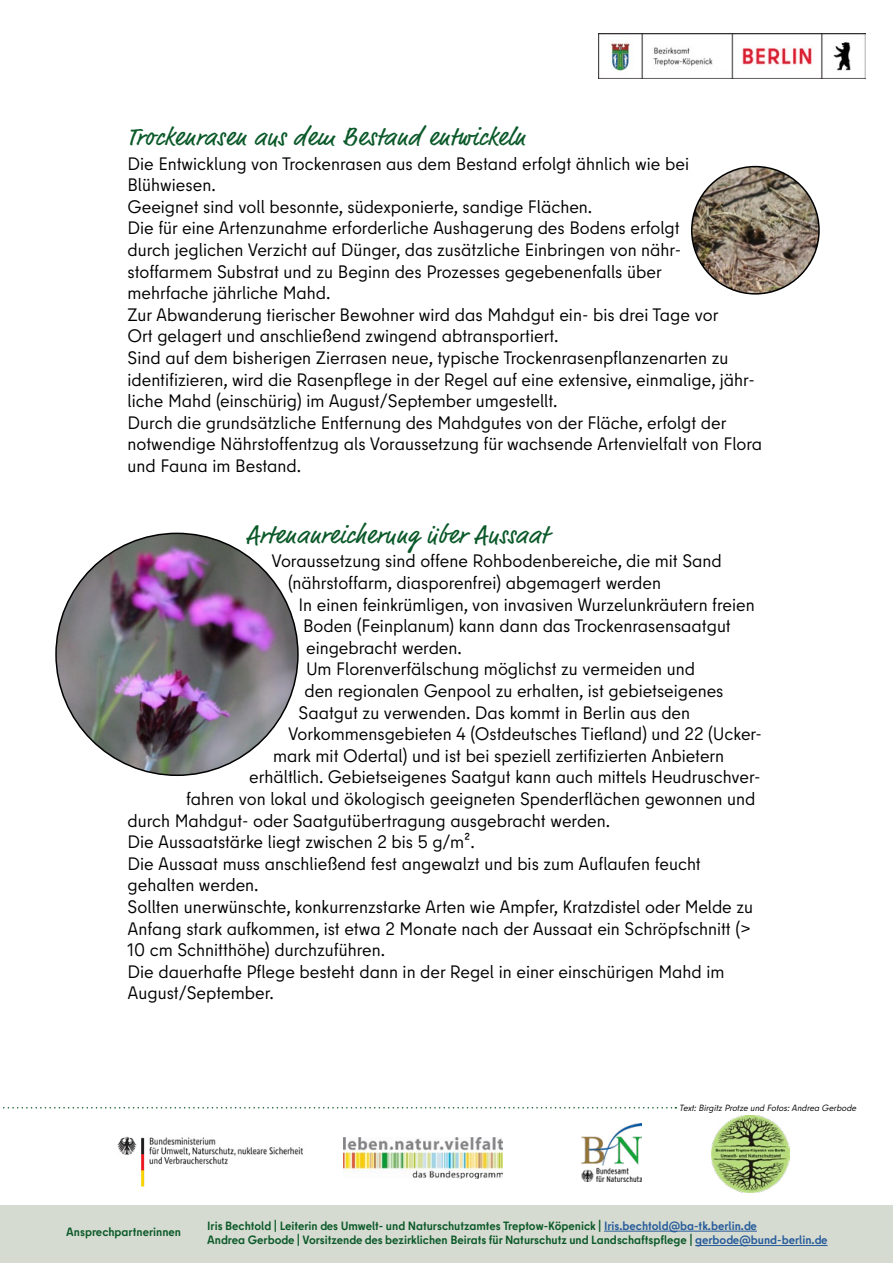
<style>
.page{position:relative;width:893px;height:1263px;background:#fff}
.page>*{position:absolute;margin:0;border:0;box-sizing:border-box;transform-origin:0 0}
.t1{font:25.5px "Market OT";letter-spacing:.03em;color:#0b5929}
.t2{font:18px/21.6px "Berlin Type";color:#000}
.t3{font:700 12px/14.4px "Berlin Type";color:#0b5929}
.t4{font:italic 9px "Berlin Type";color:#000}
.s1{color:#275b9b}
</style>
<div class="page">
<div style="left:0;top:1205px;width:893px;height:58px;background:#d5dbd0"></div>
<hr style="left:604px;top:1231px;width:153px;height:1px;background:#275b9b">
<hr style="left:695px;top:1245px;width:133px;height:1px;background:#275b9b">
<img style="left:598px;top:34px;width:267px;height:44px">
<img style="left:117px;top:1136px;width:186px;height:51px">
<img style="left:343px;top:1137px;width:159px;height:42px">
<img style="left:582px;top:1124px;width:60px;height:57px">
<img style="left:712px;top:1116px;width:77px;height:77px">
<svg style="left:3px;top:1107px;width:673px;height:1px"></svg>
<img style="left:692px;top:167px;width:127px;height:127px;border-radius:64px">
<img style="left:56px;top:533px;width:242px;height:242px;border-radius:121px">
<h1 class="t1" style="left:128px;top:122px;width:399px">Trockenrasen aus dem Bestand entwickeln</h1>
<p class="t2" style="left:128px;top:153px;width:636px">Die Entwicklung von Trockenrasen aus dem Bestand erfolgt ähnlich wie bei Blühwiesen.<br>Geeignet sind voll besonnte, südexponierte, sandige Flächen.<br>Die für eine Artenzunahme erforderliche Aushagerung des Bodens erfolgt<br>durch jeglichen Verzicht auf Dünger, das zusätzliche Einbringen von nähr&shy;stoffarmem Substrat und zu Beginn des Prozesses gegebenenfalls über<br>mehrfache jährliche Mahd.<br>Zur Abwanderung tierischer Bewohner wird das Mahdgut ein- bis drei Tage vor<br>Ort gelagert und anschließend zwingend abtransportiert.<br>Sind auf dem bisherigen Zierrasen neue, typische Trockenrasenpflanzenarten zu identifizieren, wird die Rasenpflege in der Regel auf eine extensive, einmalige, jähr&shy;liche Mahd (einschürig) im August/September umgestellt.<br>Durch die grundsätzliche Entfernung des Mahdgutes von der Fläche, erfolgt der notwendige Nährstoffentzug als Voraussetzung für wachsende Artenvielfalt von Flora und Fauna im Bestand.</p>
<h1 class="t1" style="left:246px;top:519px;width:303px">Artenanreicherung über Aussaat</h1>
<p class="t2" style="left:272px;top:550px;width:452px">Voraussetzung sind offene Rohbodenbereiche, die mit Sand</p>
<p class="t2" style="left:288px;top:572px;width:374px">(nährstoffarm, diasporenfrei) abgemagert werden</p>
<p class="t2" style="left:299px;top:594px;width:458px">In einen feinkrümligen, von invasiven Wurzelunkräutern freien</p>
<p class="t2" style="left:303px;top:615px;width:429px">Boden (Feinplanum) kann dann das Trockenrasensaatgut</p>
<p class="t2" style="left:306px;top:637px;width:157px">eingebracht werden.</p>
<p class="t2" style="left:306px;top:658px;width:391px">Um Florenverfälschung möglichst zu vermeiden und</p>
<p class="t2" style="left:305px;top:680px;width:420px">den regionalen Genpool zu erhalten, ist gebietseigenes</p>
<p class="t2" style="left:299px;top:702px;width:393px">Saatgut zu verwenden. Das kommt in Berlin aus den</p>
<p class="t2" style="left:288px;top:723px;width:475px">Vorkommensgebieten 4 (Ostdeutsches Tiefland) und 22 (Ucker-</p>
<p class="t2" style="left:273px;top:745px;width:453px">mark mit Odertal) und ist bei speziell zertifizierten Anbietern</p>
<p class="t2" style="left:249px;top:766px;width:513px">erhältlich. Gebietseigenes Saatgut kann auch mittels Heudruschver-</p>
<p class="t2" style="left:186px;top:788px;width:571px">fahren von lokal und ökologisch geeigneten Spenderflächen gewonnen und</p>
<p class="t2" style="left:128px;top:810px;width:484px">durch Mahdgut- oder Saatgutübertragung ausgebracht werden.</p>
<p class="t2" style="left:128px;top:831px;width:349px">Die Aussaatstärke liegt zwischen 2 bis 5 g/m².</p>
<p class="t2" style="left:128px;top:853px;width:575px">Die Aussaat muss anschließend fest angewalzt und bis zum Auflaufen feucht</p>
<p class="t2" style="left:128px;top:874px;width:133px">gehalten werden.</p>
<p class="t2" style="left:128px;top:896px;width:627px">Sollten unerwünschte, konkurrenzstarke Arten wie Ampfer, Kratzdistel oder Melde zu</p>
<p class="t2" style="left:128px;top:918px;width:624px">Anfang stark aufkommen, ist etwa 2 Monate nach der Aussaat ein Schröpfschnitt (&gt;</p>
<p class="t2" style="left:128px;top:939px;width:259px">10 cm Schnitthöhe) durchzuführen.</p>
<p class="t2" style="left:128px;top:961px;width:598px">Die dauerhafte Pflege besteht dann in der Regel in einer einschürigen Mahd im</p>
<p class="t2" style="left:128px;top:982px;width:148px">August/September.</p>
<p class="t4" style="left:679px;top:1102px;width:181px">Text:Birgitz Protze und Fotos:Andrea Gerbode</p>
<p class="t3" style="left:66px;top:1224px;width:116px">Ansprechpartnerinnen</p>
<p class="t3" style="left:207px;top:1218px;width:622px">Iris Bechtold | Leiterin des Umwelt- und Naturschutzamtes Treptow-Köpenick | <span class="s1">Iris.bechtold@ba-tk.berlin.de<br></span>Andrea Gerbode | Vorsitzende des bezirklichen Beirats für Naturschutz und Landschaftspflege | <span class="s1">gerbode@bund-berlin.de</span></p>
</div>
